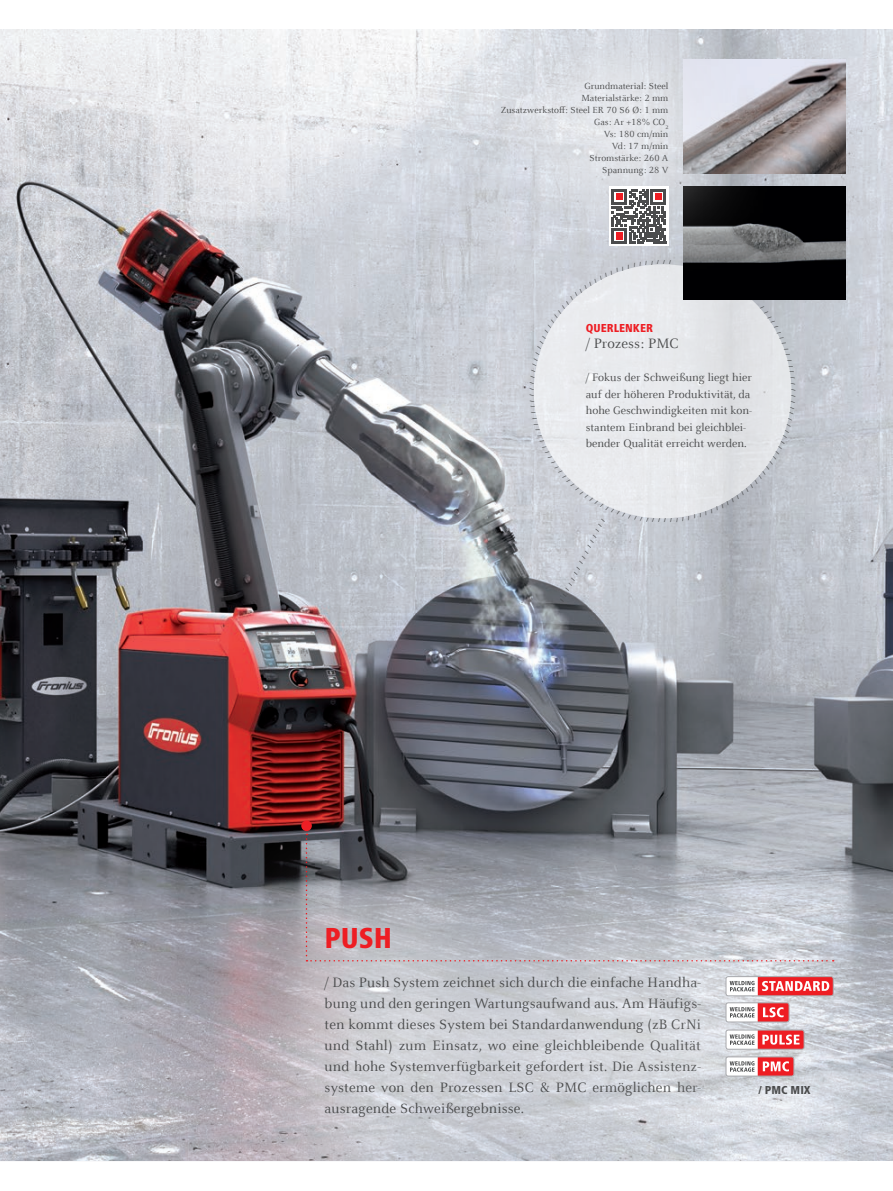
<style>
.page{position:relative;width:893px;height:1191px;background:#fff}
.page>*{position:absolute;margin:0;border:0;box-sizing:border-box;transform-origin:0 0}
.t1{font:800 condensed 30px "Frutiger Next LTW1 G";color:#ee1d23}
.t2{font:15px/21px "Celeste Offc Pro";letter-spacing:.01em;color:#4b4c4d;text-align:justify}
.t3{font:12px/16.5px "Celeste Offc Pro";color:#4b4c4d}
.t4{font:800 condensed 12px "Frutiger Next LTW1 G";color:#ee1d23}
.t5{font:800 condensed 12px "Frutiger Next LTW1 G";color:#4b4c4d}
.t6{font:9.75px/12px "Celeste Offc Pro";color:#4b4c4d;text-align:right}
.t7{font:800 condensed 6.15px "Frutiger Next LTW1 G";color:#4b4c4d}
</style>
<div class="page">
<img style="left:0;top:30px;width:893px;height:1130px">
<img style="left:775px;top:186px;width:70px;height:114px">
<img style="left:775px;top:60px;width:70px;height:113px">
<div style="left:193px;top:797px;width:639px;height:394px;background:#fff;opacity:.47"></div>
<div style="left:398px;top:0;width:377px;height:281px;background:#fff;opacity:.6"></div>
<div style="left:873px;top:0;width:20px;height:260px;background:#fff;opacity:.4"></div>
<div style="left:0;top:0;width:39px;height:400px;background:#fff;opacity:.49"></div>
<svg style="left:306px;top:833px;width:528px;height:128px;background:#9d9ea6"></svg>
<div style="left:568px;top:890px;width:325px;height:301px;background:#fff;opacity:.59"></div>
<div style="left:726px;top:1057px;width:68px;height:19px;background:#fff;border-radius:2px"></div>
<div style="left:726px;top:1056px;width:68px;height:20px;border:1px solid #a8a9ad;border-radius:2px"></div>
<svg style="left:730px;top:1057px;width:64px;height:19px"></svg>
<div style="left:726px;top:1030px;width:78px;height:19px;background:#fff;border-radius:2px"></div>
<div style="left:726px;top:1029px;width:78px;height:20px;border:1px solid #a8a9ad;border-radius:2px"></div>
<svg style="left:730px;top:1030px;width:74px;height:19px"></svg>
<div style="left:726px;top:1002px;width:63px;height:20px;background:#fff;border-radius:2px"></div>
<div style="left:726px;top:1002px;width:63px;height:20px;border:1px solid #a8a9ad;border-radius:2px"></div>
<svg style="left:730px;top:1002px;width:59px;height:20px"></svg>
<div style="left:726px;top:976px;width:107px;height:20px;border:1px solid #a8a9ad;border-radius:2px"></div>
<svg style="left:730px;top:976px;width:103px;height:19px"></svg>
<div style="left:609px;top:187px;width:59px;height:59px;background:#fff"></div>
<svg style="left:611px;top:189px;width:55px;height:55px"></svg>
<svg style="left:530px;top:260px;width:265px;height:262px;background:#d0d2d6"></svg>
<p class="t6" style="left:501px;top:80px;width:169px">Grundmaterial: Steel<br>Materialstärke: 2 mm<br>Zusatzwerkstoff: Steel ER 70 S6 Ø: 1 mm<br>Gas: Ar +18% CO<sub>2<br></sub>Vs: 180 cm/min<br>Vd: 17 m/min<br>Stromstärke: 260 A<br>Spannung: 28 V</p>
<p class="t4" style="left:586px;top:321px;width:69px">QUERLENKER</p>
<p class="t2" style="left:586px;top:333px;width:94px">/ Prozess: PMC</p>
<p class="t3" style="left:586px;top:369px;width:168px">/ Fokus der Schweißung liegt hier auf der höheren Produktivität, da hohe Geschwindigkeiten mit kon&shy;stantem Einbrand bei gleichblei&shy;bender Qualität erreicht werden.</p>
<p class="t7" style="left:558px;top:599px;width:93px;rotate:-63deg">////////////////</p>
<h1 class="t1" style="left:325px;top:920px;width:69px">PUSH</h1>
<p class="t2" style="left:325px;top:972px;width:378px">/ Das Push System zeichnet sich durch die einfache Handha&shy;bung und den geringen Wartungsaufwand aus. Am Häufigs&shy;ten kommt dieses System bei Standardanwendung (zB CrNi und Stahl) zum Einsatz, wo eine gleichbleibende Qualität und hohe Systemverfügbarkeit gefordert ist. Die Assistenz&shy;systeme von den Prozessen LSC &amp; PMC ermöglichen her&shy;ausragende Schweißergebnisse.</p>
<p class="t5" style="left:759px;top:1083px;width:15px">/ PMC</p>
<p class="t5" style="left:791px;top:1083px;width:8px">MIX</p>
</div>
